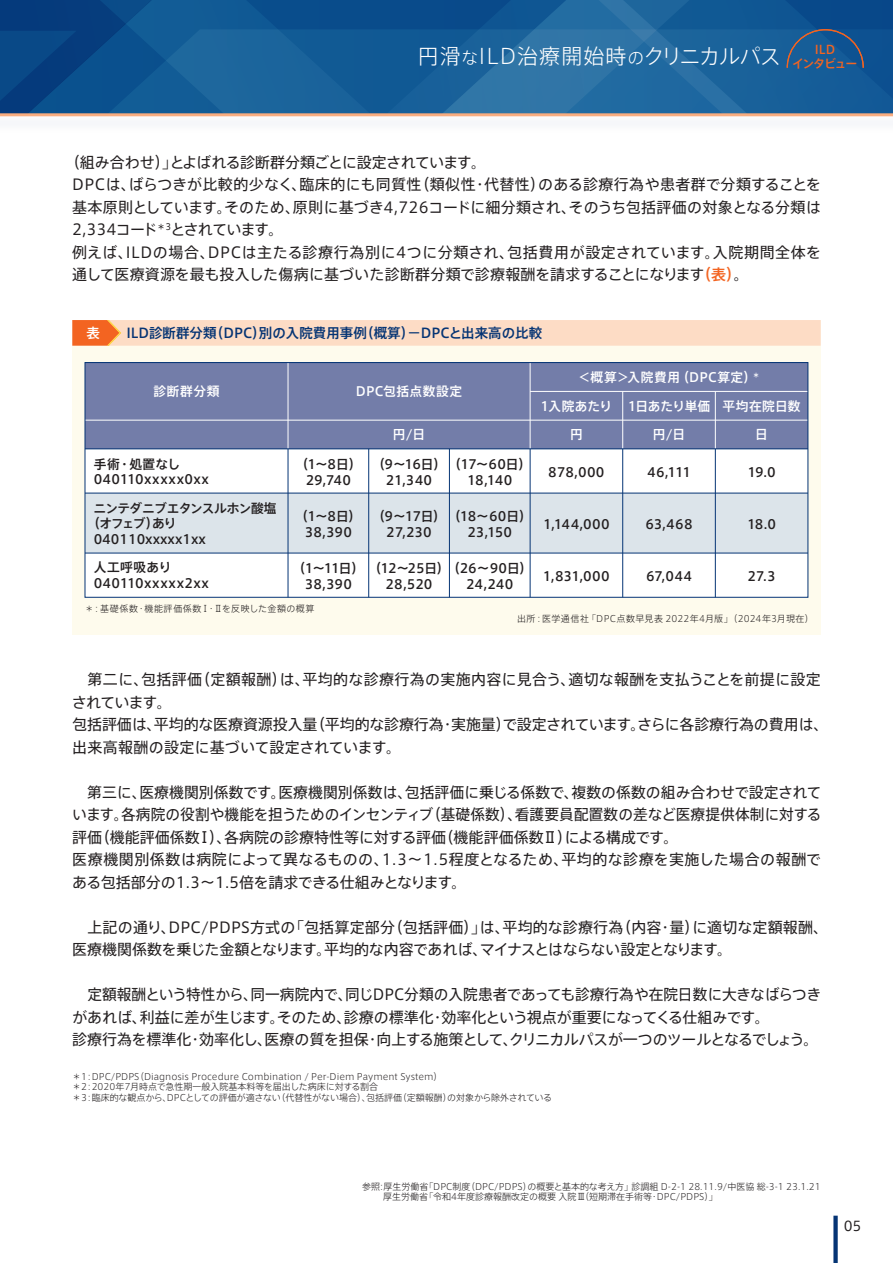
<style>
.page{position:relative;width:893px;height:1263px;background:#fff}
.page>*{position:absolute;margin:0;border:0;box-sizing:border-box;transform-origin:0 0}
.t1{font:300 21px "Axis Std";letter-spacing:.045em;color:#fff}
.t2{font:15px/22.5px "Axis Std";color:#231f20}
.t3{font:500 13.5px "Axis Std";color:#053474}
.t4{font:500 13.5px "Axis Std";color:#fff}
.t5{font:13.35px "Axis Std";color:#231f20}
.t6{font:500 12.75px/16px "Axis Std";color:#231f20;text-align:center}
.t7{font:500 12.75px "Axis Std";letter-spacing:.025em;color:#fff}
.t8{font:500 12.75px/15.8px "Axis Std";letter-spacing:-.035em;color:#231f20}
.t9{font:500 12.75px/15.8px "Axis Std";letter-spacing:.025em;color:#231f20}
.t10{font:500 12.75px/16px "Axis Std";letter-spacing:-.02em;color:#231f20}
.t11{font:500 12.75px/16px "Axis Std";letter-spacing:.03em;color:#231f20}
.t12{font:500 12.75px "Axis Std";letter-spacing:-.05em;color:#231f20}
.t13{font:500 12px/13.5px "Axis Std";letter-spacing:-.08em;color:#f36421;text-align:center}
.t14{font:300 9px/10.5px "Axis Std";color:#231f20}
.t15{font:300 9px "Axis Std";letter-spacing:.025em;color:#231f20}
.t16{font:300 9px "Axis Std";letter-spacing:.065em;color:#231f20}
.s1{font-size:16.8px}
.s2{font-weight:500;color:#f36421}
.s3{font-family:"Shin Go Pro"}
</style>
<div class="page">
<svg style="left:365px;top:0;width:207px;height:109px;background:#1a6099"></svg>
<svg style="left:0;top:0;width:365px;height:109px;background:#0f548f"></svg>
<img style="left:0;top:109px;width:893px;height:8px">
<hr style="left:0;top:113px;width:893px;height:3px;background:#f9ad80">
<svg style="left:572px;top:0;width:321px;height:114px;background:#1c6199"></svg>
<div style="left:72px;top:320px;width:749px;height:314px;background:#fefbed"></div>
<svg style="left:72px;top:320px;width:749px;height:26px;background:#fcd6bc"></svg>
<div style="left:85px;top:449px;width:723px;height:148px;background:#fff"></div>
<div style="left:85px;top:493px;width:723px;height:60px;background:#dce4ea"></div>
<div style="left:85px;top:363px;width:723px;height:86px;background:#737da9"></div>
<hr style="left:85px;top:420px;width:723px;height:1px;background:#fff">
<hr style="left:530px;top:391px;width:278px;height:1px;background:#fff">
<hr style="left:85px;top:493px;width:723px;height:1px;background:#053474">
<hr style="left:288px;top:449px;width:1px;height:148px;background:#053474">
<hr style="left:288px;top:363px;width:1px;height:86px;background:#fff">
<hr style="left:622px;top:391px;width:1px;height:58px;background:#fff">
<hr style="left:715px;top:391px;width:1px;height:58px;background:#fff">
<hr style="left:530px;top:363px;width:1px;height:86px;background:#fff">
<hr style="left:85px;top:553px;width:723px;height:1px;background:#053474">
<div style="left:85px;top:362px;width:723px;height:235px;border:1px solid #053474"></div>
<hr style="left:368px;top:449px;width:1px;height:148px;background:#053474">
<hr style="left:449px;top:449px;width:1px;height:148px;background:#053474">
<hr style="left:530px;top:449px;width:1px;height:148px;background:#053474">
<hr style="left:622px;top:449px;width:1px;height:148px;background:#053474">
<hr style="left:715px;top:449px;width:1px;height:148px;background:#053474">
<hr style="left:85px;top:449px;width:723px;height:1px;background:#053474">
<div style="left:833px;top:1216px;width:5px;height:47px;background:#053474"></div>
<h1 class="t1" style="left:418px;top:41px;width:364px">円滑<span class="s1">な</span>ILD治療開始時<span class="s1">の</span>クリニカルパス</h1>
<p class="t13" style="left:792px;top:42px;width:67px">ILD<br>インタビュー</p>
<p class="t2" style="left:72px;top:150px;width:750px;text-indent:-7px">（組み合わせ）」とよばれる診断群分類ごとに設定されています。<br>DPCは、ばらつきが比較的少なく、臨床的にも同質性（類似性・代替性）のある診療行為や患者群で分類することを基本原則としています。そのため、原則に基づき4,726コードに細分類され、そのうち包括評価の対象となる分類は2,334コード<sup>＊3</sup>とされています。<br>例えば、ILDの場合、DPCは主たる診療行為別に4つに分類され、包括費用が設定されています。入院期間全体を通して医療資源を最も投入した傷病に基づいた診断群分類で診療報酬を請求することになります<span class="s2">（表）</span>。</p>
<p class="t4" style="left:86px;top:323px;width:15px">表</p>
<p class="t3" style="left:126px;top:323px;width:417px">ILD診断群分類（DPC）別の入院費用事例（概算）－DPCと出来高の比較</p>
<p class="t7" style="left:153px;top:382px;width:68px">診断群分類</p>
<p class="t7" style="left:356px;top:382px;width:108px">DPC包括点数設定</p>
<p class="t7" style="left:578px;top:368px;width:184px">＜概算＞入院費用（DPC算定）<sup>＊</sup></p>
<p class="t7" style="left:541px;top:396px;width:73px">1入院あたり</p>
<p class="t7" style="left:628px;top:396px;width:174px">1日あたり単価 平均在院日数</p>
<p class="t9" style="left:94px;top:455px;width:117px">手術・処置なし<br>040110xxxxx0xx</p>
<p class="t12" style="left:94px;top:498px;width:185px">ニンテダニブエタンスルホン酸塩</p>
<p class="t6" style="left:87px;top:515px;width:91px">（オフェブ）あり</p>
<p class="t6" style="left:94px;top:530px;width:114px">040110xxxxx1xx</p>
<p class="t11" style="left:94px;top:558px;width:117px">人工呼吸あり<br>040110xxxxx2xx</p>
<p class="t6" style="left:295px;top:456px;width:68px">（1～8日）<br>29,740</p>
<p class="t7" style="left:393px;top:425px;width:34px">円/日</p>
<p class="t7" style="left:570px;top:425px;width:14px">円</p>
<p class="t7" style="left:653px;top:425px;width:34px">円/日</p>
<p class="t7" style="left:755px;top:425px;width:14px">日</p>
<p class="t8" style="left:467px;top:456px;width:66px;text-indent:-95px">（9～16日）（17～60日）<br>18,140</p>
<p class="t6" style="left:386px;top:471px;width:48px">21,340</p>
<p class="t6" style="left:548px;top:463px;width:58px">878,000</p>
<p class="t6" style="left:647px;top:463px;width:45px">46,111</p>
<p class="t6" style="left:747px;top:463px;width:30px">19.0</p>
<p class="t6" style="left:295px;top:507px;width:68px">（1～8日）<br>38,390</p>
<p class="t6" style="left:645px;top:515px;width:49px">63,468</p>
<p class="t6" style="left:747px;top:515px;width:31px">18.0</p>
<p class="t6" style="left:543px;top:567px;width:68px">1,831,000</p>
<p class="t6" style="left:646px;top:567px;width:47px">67,044</p>
<p class="t6" style="left:747px;top:567px;width:30px">27.3</p>
<p class="t6" style="left:467px;top:507px;width:66px;text-align:left;text-indent:-95px">（9～17日）（18～60日）<br>23,150</p>
<p class="t6" style="left:543px;top:515px;width:68px">1,144,000</p>
<p class="t6" style="left:386px;top:523px;width:47px">27,230</p>
<p class="t10" style="left:386px;top:559px;width:66px;text-indent:-93px">（1～11日）（12～25日）<br>28,520</p>
<p class="t6" style="left:447px;top:559px;width:87px">（26～90日）<br>24,240</p>
<p class="t6" style="left:305px;top:575px;width:49px">38,390</p>
<p class="t16" style="left:85px;top:602px;width:231px">＊：基礎係数・機能評価係数<span class="s3">Ⅰ</span>・<span class="s3">Ⅱ</span>を反映した金額の概算</p>
<p class="t15" style="left:517px;top:612px;width:298px">出所：医学通信社「DPC点数早見表 2022年4月版」（2024年3月現在）</p>
<p class="t2" style="left:72px;top:667px;width:758px;text-indent:16px">第二に、包括評価（定額報酬）は、平均的な診療行為の実施内容に見合う、適切な報酬を支払うことを前提に設定されています。<br>包括評価は、平均的な医療資源投入量（平均的な診療行為・実施量）で設定されています。さらに各診療行為の費用は、出来高報酬の設定に基づいて設定されています。</p>
<p class="t2" style="left:72px;top:780px;width:751px;text-indent:15px">第三に、医療機関別係数です。医療機関別係数は、包括評価に乗じる係数で、複数の係数の組み合わせで設定されています。各病院の役割や機能を担うためのインセンティブ（基礎係数）、看護要員配置数の差など医療提供体制に対する評価（機能評価係数<span class="s3">Ⅰ</span>）、各病院の診療特性等に対する評価（機能評価係数<span class="s3">Ⅱ</span>）による構成です。<br>医療機関別係数は病院によって異なるものの、1.3～1.5程度となるため、平均的な診療を実施した場合の報酬である包括部分の1.3～1.5倍を請求できる仕組みとなります。</p>
<p class="t2" style="left:72px;top:915px;width:757px">　上記の通り、DPC/PDPS方式の「包括算定部分（包括評価）」は、平均的な診療行為（内容・量）に適切な定額報酬、医療機関係数を乗じた金額となります。平均的な内容であれば、マイナスとはならない設定となります。</p>
<p class="t2" style="left:72px;top:982px;width:750px;text-indent:15px">定額報酬という特性から、同一病院内で、同じDPC分類の入院患者であっても診療行為や在院日数に大きなばらつきがあれば、利益に差が生じます。そのため、診療の標準化・効率化という視点が重要になってくる仕組みです。<br>診療行為を標準化・効率化し、医療の質を担保・向上する施策として、クリニカルパスが一つのツールとなるでしょう。</p>
<p class="t14" style="left:72px;top:1071px;width:481px">＊1：DPC/PDPS（Diagnosis Procedure Combination / Per-Diem Payment System）<br>＊2：2020年7月時点で急性期一般入院基本料等を届出した病床に対する割合<br>＊3：臨床的な観点から、DPCとしての評価が適さない（代替性がない場合）、包括評価（定額報酬）の対象から除外されている</p>
<p class="t14" style="left:383px;top:1180px;width:439px;text-indent:-21px">参照:厚生労働省「DPC制度（DPC/PDPS）の概要と基本的な考え方」診調組 D-2-1 28.11.9/中医協 総-3-1 23.1.21厚生労働省「令和4年度診療報酬改定の概要 入院<span class="s3">Ⅲ</span>（短期滞在手術等・DPC/PDPS）」</p>
<p class="t5" style="left:844px;top:1216px;width:19px">05</p>
</div>
